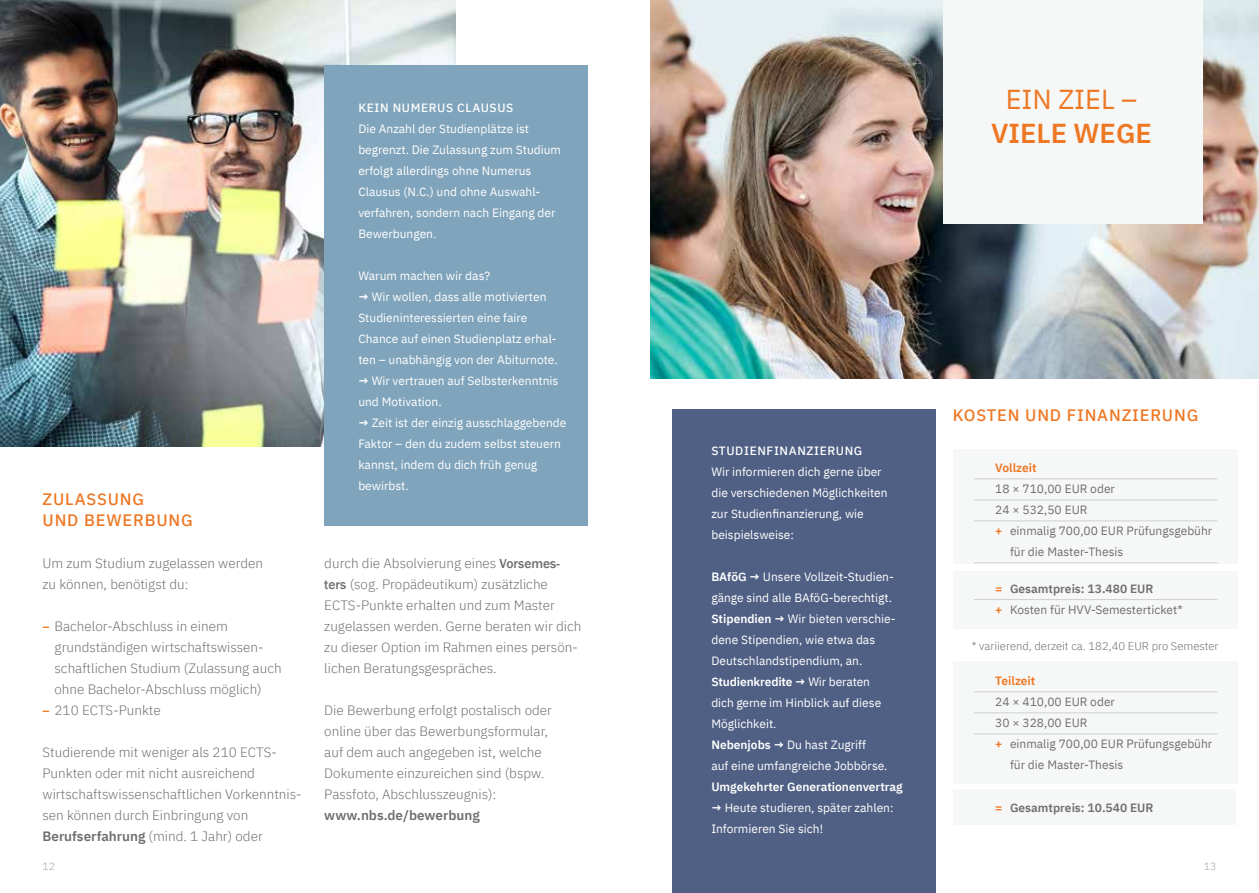
<style>
.page{position:relative;width:1259px;height:893px;background:#fff}
.page>*{position:absolute;margin:0;border:0;box-sizing:border-box;transform-origin:0 0}
.t1{font:600 27.3px "IBM Plex Sans";color:#ee7723}
.t2{font:27.3px "IBM Plex Sans";color:#ee7723}
.t3{font:500 16.5px/21px "IBM Plex Sans";letter-spacing:.05em;color:#ee7723}
.t4{font:300 13.5px/21px "IBM Plex Sans";color:#706f6f}
.t5{font:600 13.5px "IBM Plex Sans";color:#706f6f}
.t6{font:12px/21px "IBM Plex Sans";color:#fff}
.t7{font:12px/21px "IBM Plex Sans";color:#706f6f}
.t8{font:500 12px "IBM Plex Sans";letter-spacing:.05em;color:#fff}
.t9{font:600 12px "IBM Plex Sans";color:#fff}
.t10{font:600 12px "IBM Plex Sans";color:#706f6f}
.t11{font:600 12px "IBM Plex Sans";color:#ee7723}
.t12{font:300 11.25px "IBM Plex Sans";color:#706f6f}
.t13{font:300 10.5px "IBM Plex Sans";color:#a1a5a7}
.s1{font-weight:600;font-size:12px;color:#ee7723}
.s2{font-weight:600}
.s3{font-family:"Franklin Gothic";font-weight:500}
.s4{font-weight:600;color:#ee7723}
.s5{color:#ee7723}
</style>
<div class="page">
<img style="left:0;top:0;width:455px;height:446px">
<img style="left:651px;top:0;width:608px;height:378px">
<div style="left:943px;top:0;width:259px;height:224px;background:#f6f7f7"></div>
<div style="left:952px;top:449px;width:285px;height:114px;background:#f6f7f7"></div>
<div style="left:952px;top:571px;width:285px;height:57px;background:#f6f7f7"></div>
<hr style="left:974px;top:479px;width:243px;height:1px;background:#d0d0d0">
<hr style="left:974px;top:500px;width:243px;height:1px;background:#d0d0d0">
<hr style="left:974px;top:521px;width:243px;height:1px;background:#d0d0d0">
<hr style="left:974px;top:563px;width:243px;height:1px;background:#d0d0d0">
<hr style="left:974px;top:599px;width:243px;height:1px;background:#d0d0d0">
<div style="left:952px;top:662px;width:285px;height:122px;background:#f6f7f7"></div>
<div style="left:952px;top:790px;width:283px;height:35px;background:#f6f7f7"></div>
<hr style="left:974px;top:692px;width:243px;height:1px;background:#d0d0d0">
<hr style="left:974px;top:713px;width:243px;height:1px;background:#d0d0d0">
<hr style="left:974px;top:734px;width:243px;height:1px;background:#d0d0d0">
<div style="left:672px;top:409px;width:263px;height:484px;background:#506084"></div>
<div style="left:324px;top:65px;width:263px;height:460px;background:#80a4bb"></div>
<h2 class="t3" style="left:43px;top:487px;width:152px">ZULASSUNG<br>UND BEWERBUNG</h2>
<p class="t4" style="left:43px;top:551px;width:222px">Um zum Studium zugelassen werden zu können, benötigst du:</p>
<p class="t4" style="left:55px;top:614px;width:229px;text-indent:-12px"><span class="s1">–</span> Bachelor-Abschluss in einem grundständigen wirtschaftswissen&shy;schaftlichen Studium (Zulassung auch ohne Bachelor-Abschluss möglich)</p>
<p class="t4" style="left:43px;top:698px;width:120px"><span class="s1">–</span> 210 ECTS-Punkte</p>
<p class="t4" style="left:43px;top:740px;width:260px">Studierende mit weniger als 210 ECTS-Punkten oder mit nicht ausreichend wirtschaftswissenschaftlichen Vorkenntnis&shy;sen können durch Einbringung von <span class="s2">Berufserfahrung</span> (mind. 1 Jahr) oder</p>
<p class="t8" style="left:358px;top:98px;width:156px">KEIN NUMERUS CLAUSUS</p>
<p class="t6" style="left:358px;top:117px;width:204px">Die Anzahl der Studienplätze ist begrenzt. Die Zulassung zum Studium erfolgt allerdings ohne Numerus<br>Clausus (N.C.) und ohne Auswahl&shy;verfahren, sondern nach Eingang der<br>Bewerbungen.</p>
<p class="t6" style="left:358px;top:264px;width:133px">Warum machen wir das?</p>
<p class="t6" style="left:358px;top:285px;width:201px"><span class="s2">→</span> Wir wollen, dass alle motivierten Studieninteressierten eine faire Chance auf einen Studienplatz erhal&shy;ten – unabhängig von der Abiturnote.</p>
<p class="t6" style="left:358px;top:369px;width:202px"><span class="s2">→</span> Wir vertrauen auf Selbsterkenntnis und Motivation.</p>
<p class="t6" style="left:358px;top:411px;width:210px"><span class="s2">→</span> Zeit ist der einzig ausschlaggebende<br>Faktor – den du zudem selbst steuern kannst, indem du dich früh genug bewirbst.</p>
<p class="t4" style="left:324px;top:551px;width:259px">durch die Absolvierung eines <span class="s3">Vorsemes&shy;ters</span> (sog. Propädeutikum) zusätzliche ECTS-Punkte erhalten und zum Master zugelassen werden. Gerne beraten wir dich zu dieser Option im Rahmen eines persön&shy;lichen Beratungsgespräches.</p>
<p class="t4" style="left:324px;top:698px;width:229px">Die Bewerbung erfolgt postalisch oder online über das Bewerbungsformular, auf dem auch angegeben ist, welche Dokumente einzureichen sind (bspw.<br>Passfoto, Abschlusszeugnis):</p>
<p class="t5" style="left:324px;top:804px;width:157px">www.nbs.de/bewerbung</p>
<h1 class="t2" style="left:1005px;top:78px;width:133px">EIN ZIEL –</h1>
<h1 class="t1" style="left:991px;top:112px;width:162px">VIELE WEGE</h1>
<p class="t8" style="left:711px;top:441px;width:152px">STUDIENFINANZIERUNG</p>
<p class="t6" style="left:711px;top:460px;width:178px">Wir informieren dich gerne über die verschiedenen Möglichkeiten zur Studienfinanzierung, wie beispielsweise:</p>
<p class="t6" style="left:711px;top:565px;width:186px"><span class="s2">BAföG →</span> Unsere Vollzeit-Studien&shy;gänge sind alle BAföG-berechtigt.<br><span class="s2">Stipendien →</span> Wir bieten verschie&shy;dene Stipendien, wie etwa das<br>Deutschlandstipendium, an.<br><span class="s2">Studienkredite →</span> Wir beraten<br>dich gerne im Hinblick auf diese<br>Möglichkeit.<br><span class="s2">Nebenjobs →</span> Du hast Zugriff<br>auf eine umfangreiche Jobbörse.</p>
<p class="t9" style="left:711px;top:777px;width:193px">Umgekehrter Generationenvertrag</p>
<p class="t6" style="left:711px;top:796px;width:184px"><span class="s2">→</span> Heute studieren, später zahlen:<br>Informieren Sie sich!</p>
<h2 class="t3" style="left:952px;top:403px;width:247px">KOSTEN UND FINANZIERUNG</h2>
<p class="t11" style="left:995px;top:459px;width:43px">Vollzeit</p>
<p class="t7" style="left:995px;top:478px;width:121px">18 × 710,00 EUR oder</p>
<p class="t7" style="left:995px;top:499px;width:94px">24 × 532,50 EUR</p>
<p class="t7" style="left:995px;top:520px;width:218px"><span class="s4">+</span> einmalig 700,00 EUR Prüfungsgebühr</p>
<p class="t7" style="left:1010px;top:541px;width:115px">für die Master-Thesis</p>
<p class="t7" style="left:995px;top:577px;width:189px"><span class="s4">=</span> <span class="s2">Gesamtpreis: 13.480 EUR<br></span><span class="s4">+</span> Kosten für HVV-Semesterticket*</p>
<p class="t12" style="left:972px;top:637px;width:248px">* variierend, derzeit ca. 182,40 EUR pro Semester</p>
<p class="t11" style="left:995px;top:672px;width:42px">Teilzeit</p>
<p class="t7" style="left:995px;top:690px;width:121px">24 × 410,00 EUR oder</p>
<p class="t7" style="left:995px;top:711px;width:94px">30 × 328,00 EUR</p>
<p class="t7" style="left:995px;top:732px;width:218px"><span class="s4">+</span> einmalig 700,00 EUR Prüfungsgebühr</p>
<p class="t7" style="left:1010px;top:753px;width:115px">für die Master-Thesis</p>
<p class="t10" style="left:995px;top:798px;width:160px"><span class="s5">=</span> Gesamtpreis: 10.540 EUR</p>
<p class="t13" style="left:43px;top:859px;width:14px">12</p>
<p class="t13" style="left:1203px;top:858px;width:14px">13</p>
</div>
